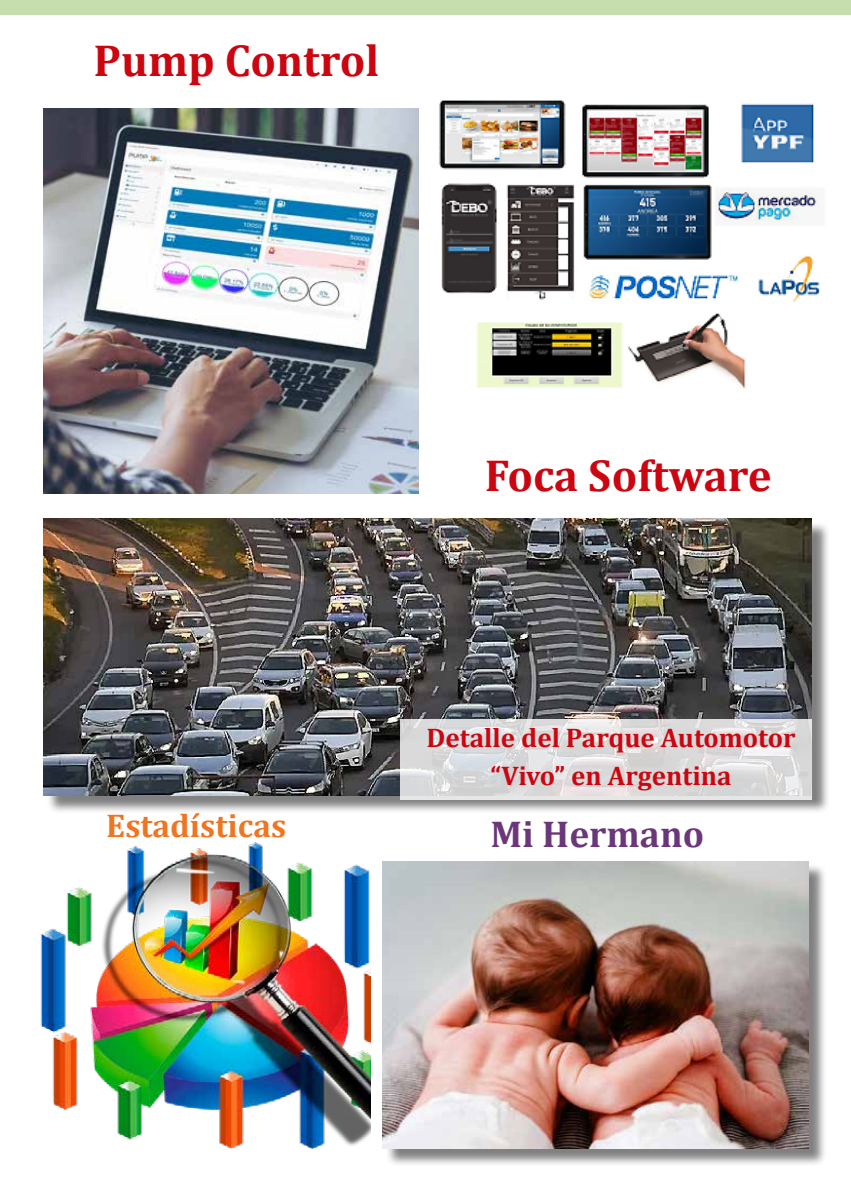
<style>
.page{position:relative;width:851px;height:1191px;background:#fff}
.page>*{position:absolute;margin:0;border:0;box-sizing:border-box;transform-origin:0 0}
.t1{font:700 45px "Cambria";color:#cb0610}
.t2{font:700 37.5px "Cambria";color:#6b377a}
.t3{font:700 33px "Cambria";color:#ee7623}
.t4{font:700 27px/37.5px "Cambria";color:#cb0610;text-align:center}
</style>
<div class="page">
<div style="left:0;top:0;width:850px;height:14px;background:#c6deae"></div>
<div style="left:385px;top:863px;width:442px;height:303px;background:#000;opacity:.5"></div>
<img style="left:383px;top:861px;width:425px;height:287px">
<img style="left:40px;top:842px;width:330px;height:306px">
<div style="left:46px;top:521px;width:784px;height:293px;background:#000;opacity:.5"></div>
<img style="left:44px;top:519px;width:767px;height:276px">
<svg style="left:400px;top:719px;width:411px;height:81px;background:#dcdcdd"></svg>
<img style="left:44px;top:108px;width:374px;height:385px">
<img style="left:439px;top:100px;width:381px;height:289px">
<h1 class="t1" style="left:93px;top:29px;width:287px">Pump Control</h1>
<h1 class="t1" style="left:485px;top:444px;width:288px">Foca Software</h1>
<p class="t4" style="left:426px;top:718px;width:370px">Detalle del Parque Automotor “Vivo” en Argentina</p>
<p class="t3" style="left:106px;top:802px;width:181px">Estadísticas</p>
<h2 class="t2" style="left:490px;top:807px;width:215px">Mi Hermano</h2>
</div>
